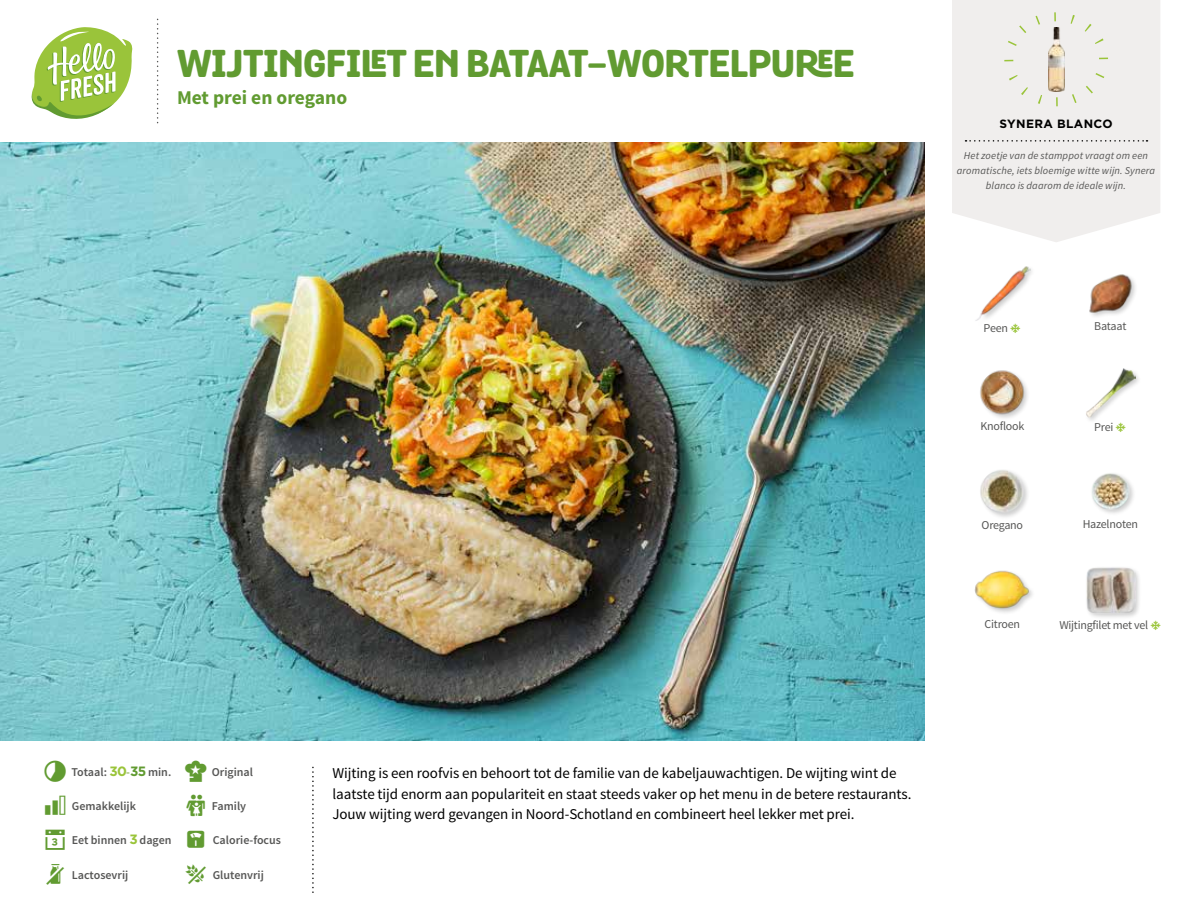
<style>
.page{position:relative;width:1188px;height:918px;background:#fff}
.page>*{position:absolute;margin:0;border:0;box-sizing:border-box;transform-origin:0 0}
.t1{font:800 37.5px "Grota Rounded";color:#619b31}
.t2{font:25.5px "hellofresh icon font";color:#619b31}
.t3{font:700 19.5px "Source Sans Pro";color:#619b31}
.t4{font:15px/20.5px "Source Sans Pro";letter-spacing:-.005em;color:#000}
.t5{font:600 12px "Source Sans Pro";color:#575756}
.t6{font:12px "Source Sans Pro";letter-spacing:-.02em;color:#575756}
.t7{font:700 12px "Gotham";letter-spacing:.03em;color:#000}
.t8{font:italic 10.5px/14.7px "Source Sans Pro";letter-spacing:.01em;color:#575756;text-align:center}
.s1{font-family:"Gotham";font-weight:700;font-size:13.5px;color:#9ac43a}
.s2{color:#87ac54}
.s3{font-family:"Gotham";font-weight:700;font-size:13.5px;color:#619b31}
</style>
<div class="page">
<svg style="left:31px;top:27px;width:102px;height:92px"></svg>
<img style="left:0;top:142px;width:925px;height:598px">
<div style="left:952px;top:0;width:208px;height:242px;background:#f0eeed"></div>
<svg style="left:966px;top:140px;width:182px;height:2px"></svg>
<div style="left:1004px;top:12px;width:104px;height:94px;border:9px dashed #9ac43a;border-radius:50%"></div>
<img style="left:1089px;top:274px;width:46px;height:43px">
<img style="left:1092px;top:473px;width:42px;height:41px">
<div style="left:1085px;top:367px;width:57px;height:57px;background:#000;opacity:.2"></div>
<img style="left:1085px;top:367px;width:50px;height:50px">
<div style="left:1085px;top:566px;width:57px;height:54px;background:#000;opacity:.2"></div>
<img style="left:1085px;top:566px;width:50px;height:49px">
<img style="left:975px;top:266px;width:55px;height:55px">
<img style="left:980px;top:470px;width:48px;height:47px">
<img style="left:974px;top:570px;width:56px;height:43px">
<img style="left:980px;top:370px;width:48px;height:48px">
<img style="left:1048px;top:28px;width:16px;height:63px">
<svg style="left:1116px;top:422px;width:10px;height:2px"></svg>
<h1 class="t1" style="left:177px;top:34px;width:679px">WIJTINGFILET EN BATAAT-WORTELPUREE</h1>
<h3 class="t3" style="left:177px;top:85px;width:172px">Met prei en oregano</h3>
<p class="t7" style="left:1000px;top:116px;width:115px">SYNERA BLANCO</p>
<p class="t8" style="left:957px;top:149px;width:200px">Het zoetje van de stamppot vraagt om een aromatische, iets bloemige witte wijn. Synera blanco is daarom de ideale wijn.</p>
<p class="t6" style="left:984px;top:321px;width:26px">Peen</p>
<p class="t6" style="left:1094px;top:319px;width:34px">Bataat</p>
<p class="t6" style="left:980px;top:418px;width:45px">Knoflook</p>
<p class="t6" style="left:1094px;top:420px;width:21px">Prei</p>
<p class="t6" style="left:982px;top:517px;width:43px">Oregano</p>
<p class="t6" style="left:1083px;top:517px;width:57px">Hazelnoten</p>
<p class="t6" style="left:985px;top:616px;width:37px">Citroen</p>
<p class="t6" style="left:1059px;top:618px;width:90px">Wijtingfilet met vel</p>
<p class="t5" style="left:71px;top:765px;width:101px">Totaal: <span class="s1">30</span><span class="s2">-</span><span class="s3">35</span> min.</p>
<p class="t5" style="left:212px;top:764px;width:43px">Original</p>
<p class="t5" style="left:72px;top:798px;width:66px">Gemakkelijk</p>
<p class="t5" style="left:212px;top:798px;width:36px">Family</p>
<p class="t5" style="left:72px;top:833px;width:101px">Eet binnen <span class="s1">3</span> dagen</p>
<p class="t5" style="left:72px;top:867px;width:58px">Lactosevrij</p>
<h2 class="t2" style="left:43px;top:828px;width:27px">▪</h2>
<p class="t5" style="left:213px;top:832px;width:70px">Calorie-focus</p>
<p class="t5" style="left:213px;top:867px;width:53px">Glutenvrij</p>
<p class="t4" style="left:332px;top:763px;width:581px">Wijting is een roofvis en behoort tot de familie van de kabeljauwachtigen. De wijting wint de laatste tijd enorm aan populariteit en staat steeds vaker op het menu in de betere restaurants.<br>Jouw wijting werd gevangen in Noord-Schotland en combineert heel lekker met prei.</p>
</div>
